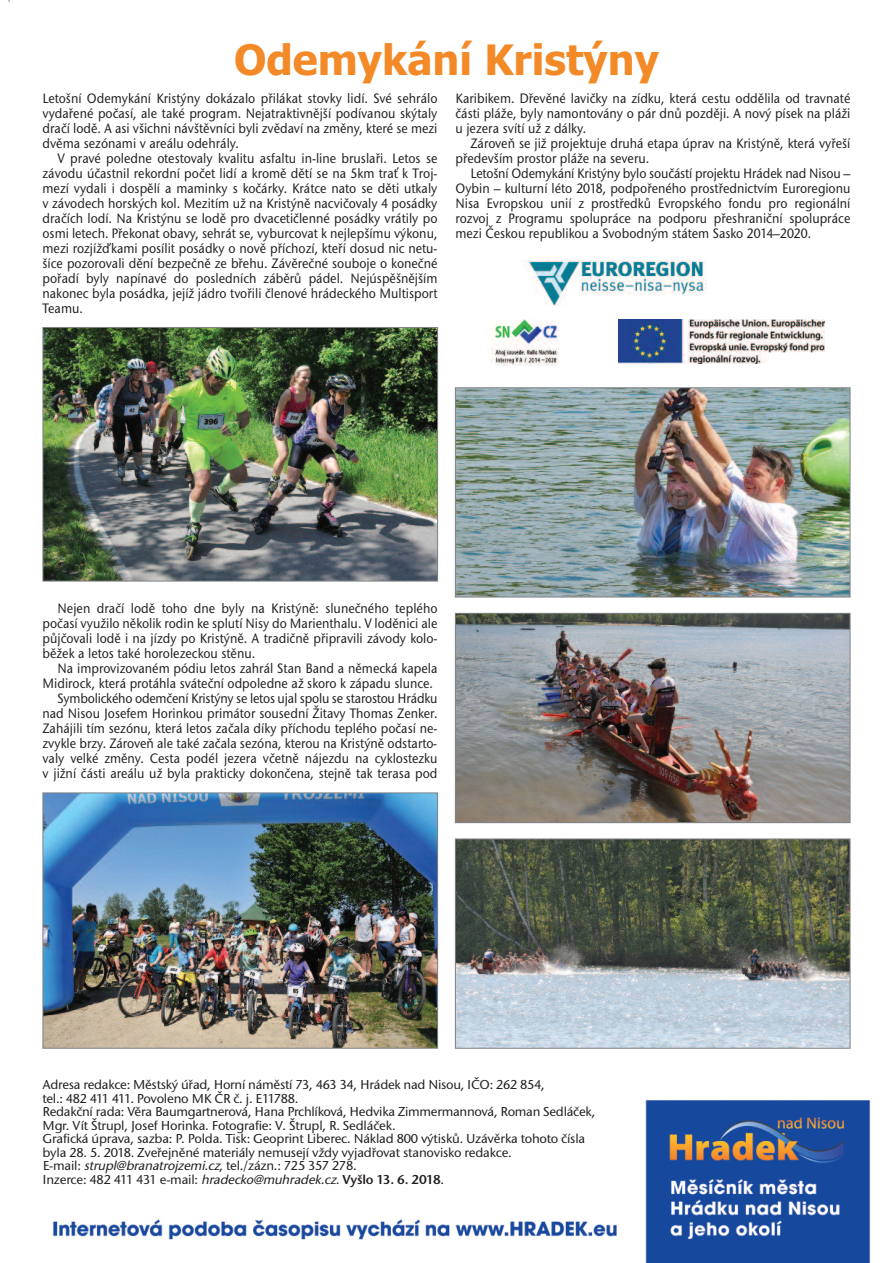
<style>
.page{position:relative;width:893px;height:1263px;background:#fff}
.page>*{position:absolute;margin:0;border:0;box-sizing:border-box;transform-origin:0 0}
.t1{font:700 42px "Tahoma";color:#f38a27}
.t2{font:500 14.25px/15px "Stone Sans Itc TCE";color:#231f20;text-align:justify;scale:.9 1}
.t3{font:500 13.5px/13.5px "Stone Sans Itc TCE";letter-spacing:-.015em;color:#231f20}
.s1{font-style:italic}
.s2{font-family:"Stone Sans Itc TCE Semi";font-weight:400}
</style>
<div class="page">
<img style="left:8px;top:0;width:862px;height:1263px">
<img style="left:45px;top:794px;width:391px;height:252px">
<div style="left:43px;top:792px;width:395px;height:256px;border:1px solid #808285"></div>
<img style="left:457px;top:389px;width:391px;height:206px">
<div style="left:455px;top:387px;width:395px;height:210px;border:1px solid #808285"></div>
<img style="left:457px;top:615px;width:391px;height:206px">
<div style="left:455px;top:613px;width:395px;height:210px;border:1px solid #808285"></div>
<img style="left:457px;top:840px;width:391px;height:206px">
<div style="left:455px;top:838px;width:395px;height:210px;border:1px solid #808285"></div>
<img style="left:45px;top:329px;width:391px;height:250px">
<div style="left:43px;top:327px;width:395px;height:254px;border:1px solid #808285"></div>
<div style="left:619px;top:319px;width:206px;height:46px;background:#fff"></div>
<img style="left:619px;top:319px;width:206px;height:45px">
<div style="left:480px;top:260px;width:242px;height:45px;background:#fff"></div>
<img style="left:523px;top:260px;width:184px;height:45px">
<img style="left:490px;top:319px;width:71px;height:46px">
<h1 class="t1" style="left:234px;top:36px;width:426px">odemykání kristýny</h1>
<p class="t2" style="left:43px;top:90px;width:440px">Letošní Odemykání Kristýny dokázalo přilákat stovky lidí. Své sehrálo vydařené počasí, ale také program. Nejatraktivnější podívanou skýtaly dračí lodě. A asi všichni návštěvníci byli zvědaví na změny, které se mezi dvěma sezónami v areálu odehrály.</p>
<p class="t2" style="left:43px;top:150px;width:440px;text-indent:15px">V pravé poledne otestovaly kvalitu asfaltu in-line bruslaři. Letos se závodu účastnil rekordní počet lidí a kromě dětí se na 5km trať k Troj&shy;mezí vydali i dospělí a maminky s kočárky. Krátce nato se děti utkaly v závodech horských kol. Mezitím už na Kristýně nacvičovaly 4 posádky dračích lodí. Na Kristýnu se lodě pro dvacetičlenné posádky vrátily po osmi letech. Překonat obavy, sehrát se, vyburcovat k nejlepšímu výkonu, mezi rozjížďkami posílit posádky o nově příchozí, kteří dosud nic netu&shy;šíce pozorovali dění bezpečně ze břehu. Závěrečné souboje o konečné pořadí byly napínavé do posledních záběrů pádel. Nejúspěšnějším nakonec byla posádka, jejíž jádro tvořili členové hrádeckého Multisport Teamu.</p>
<p class="t2" style="left:455px;top:90px;width:440px">Karibikem. Dřevěné lavičky na zídku, která cestu oddělila od travnaté části pláže, byly namontovány o pár dnů později. A nový písek na pláži u jezera svítí už z dálky.</p>
<p class="t2" style="left:455px;top:135px;width:440px;text-indent:15px">Zároveň se již projektuje druhá etapa úprav na Kristýně, která vyřeší především prostor pláže na severu.</p>
<p class="t2" style="left:455px;top:165px;width:440px;text-indent:15px">Letošní Odemykání Kristýny bylo součástí projektu Hrádek nad Nisou – Oybin – kulturní léto 2018, podpořeného prostřednictvím Euroregionu Nisa Evropskou unií z prostředků Evropského fondu pro regionální rozvoj z Programu spolupráce na podporu přeshraniční spolupráce mezi Českou republikou a Svobodným státem Sasko 2014–2020.</p>
<p class="t2" style="left:43px;top:600px;width:440px;text-indent:15px">Nejen dračí lodě toho dne byly na Kristýně: slunečného teplého počasí využilo několik rodin ke splutí Nisy do Marienthalu. V loděnici ale půjčovali lodě i na jízdy po Kristýně. A tradičně připravili závody kolo&shy;běžek a letos také horolezeckou stěnu.</p>
<p class="t2" style="left:58px;top:660px;width:424px">Na improvizovaném pódiu letos zahrál Stan Band a německá kapela</p>
<p class="t2" style="left:43px;top:675px;width:435px">Midirock, která protáhla sváteční odpoledne až skoro k západu slunce.</p>
<p class="t2" style="left:58px;top:690px;width:424px">Symbolického odemčení Kristýny se letos ujal spolu se starostou Hrádku</p>
<p class="t2" style="left:43px;top:705px;width:440px">nad Nisou Josefem Horinkou primátor sousední Žitavy Thomas Zenker.</p>
<p class="t2" style="left:43px;top:720px;width:440px">Zahájili tím sezónu, která letos začala díky příchodu teplého počasí ne-</p>
<p class="t2" style="left:43px;top:735px;width:440px">zvykle brzy. Zároveň ale také začala sezóna, kterou na Kristýně odstarto-</p>
<p class="t2" style="left:43px;top:750px;width:440px">valy velké změny. Cesta podél jezera včetně nájezdu na cyklostezku</p>
<p class="t2" style="left:43px;top:765px;width:440px">v jižní části areálu už byla prakticky dokončena, stejně tak terasa pod</p>
<p class="t3" style="left:43px;top:1078px;width:554px">Adresa redakce: Městský úřad, Horní náměstí 73, 463 34, Hrádek nad Nisou, IČO: 262 854,<br>tel.: 482 411 411. Povoleno MK ČR č. j. E11788.<br>Redakční rada: Věra Baumgartnerová, Hana Prchlíková, Hedvika Zimmermannová, Roman Sedláček, Mgr. Vít Štrupl, Josef Horinka. Fotografie: V. Štrupl, R. Sedláček.<br>Grafická úprava, sazba: P. Polda. Tisk: Geoprint Liberec. Náklad 800 výtisků. Uzávěrka tohoto čísla byla 28. 5. 2018. Zveřejněné materiály nemusejí vždy vyjadřovat stanovisko redakce.<br>E-mail: <span class="s1">strupl@branatrojzemi.cz</span>, tel./zázn.: 725 357 278.<br>Inzerce: 482 411 431 e-mail: <span class="s1">hradecko@muhradek.cz.</span><span class="s2">Vyšlo 13. 6. 2018</span>.</p>
</div>
